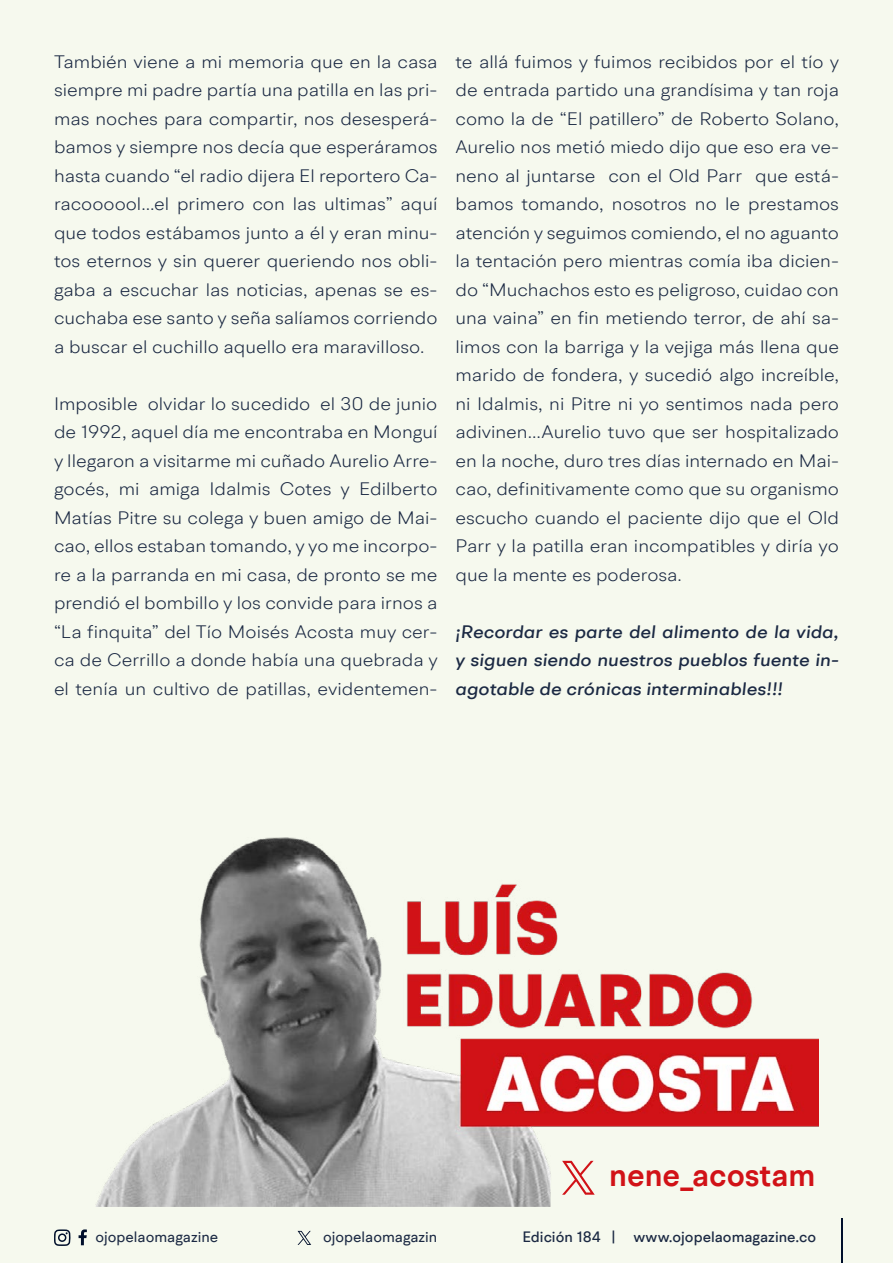
<style>
.page{position:relative;width:893px;height:1263px;background:#f6f9ee}
.page>*{position:absolute;margin:0;border:0;box-sizing:border-box;transform-origin:0 0}
.t1{font:600 31.95px "BR Hendrix";color:#d11217}
.t2{font:300 18px/28.5px "BR Hendrix";color:#1b2943;text-align:justify;scale:1.07 1}
.t3{font:italic 500 18px/28.5px "BR Hendrix";color:#1b2943;text-align:justify;scale:1.07 1}
.t4{font:500 15px "BR Hendrix";color:#1b2943}
.t5{font:15px "BR Hendrix";color:#1b2943}
</style>
<div class="page">
<svg style="left:79px;top:1229px;width:8px;height:16px"></svg>
<svg style="left:54px;top:1229px;width:17px;height:17px"></svg>
<hr style="left:841px;top:1219px;width:1px;height:44px;background:#000f2b">
<svg style="left:298px;top:1231px;width:13px;height:14px"></svg>
<img style="left:96px;top:837px;width:722px;height:369px">
<svg style="left:562px;top:1161px;width:33px;height:34px"></svg>
<p class="t2" style="left:54px;top:47px;width:360px">También viene a mi memoria que en la casa siempre mi padre partía una patilla en las pri&shy;mas noches para compartir, nos desesperá&shy;bamos y siempre nos decía que esperáramos hasta cuando “el radio dijera El reportero Ca&shy;racoooool…el primero con las ultimas” aquí que todos estábamos junto a él y eran minu&shy;tos eternos y sin querer queriendo nos obli&shy;gaba a escuchar las noticias, apenas se es&shy;cuchaba ese santo y seña salíamos corriendo a buscar el cuchillo aquello era maravilloso.</p>
<p class="t2" style="left:54px;top:389px;width:360px">Imposible olvidar lo sucedido el 30 de junio de 1992, aquel día me encontraba en Monguí y llegaron a visitarme mi cuñado Aurelio Arre&shy;gocés, mi amiga Idalmis Cotes y Edilberto Matías Pitre su colega y buen amigo de Mai&shy;cao, ellos estaban tomando, y yo me incorpo&shy;re a la parranda en mi casa, de pronto se me prendió el bombillo y los convide para irnos a “La finquita” del Tío Moisés Acosta muy cer&shy;ca de Cerrillo a donde había una quebrada y el tenía un cultivo de patillas, evidentemen-</p>
<p class="t2" style="left:455px;top:47px;width:360px">te allá fuimos y fuimos recibidos por el tío y de entrada partido una grandísima y tan roja como la de “El patillero” de Roberto Solano, Aurelio nos metió miedo dijo que eso era ve&shy;neno al juntarse con el Old Parr que está&shy;bamos tomando, nosotros no le prestamos atención y seguimos comiendo, el no aguanto la tentación pero mientras comía iba dicien&shy;do “Muchachos esto es peligroso, cuidao con una vaina” en fin metiendo terror, de ahí sa&shy;limos con la barriga y la vejiga más llena que marido de fondera, y sucedió algo increíble, ni Idalmis, ni Pitre ni yo sentimos nada pero adivinen…Aurelio tuvo que ser hospitalizado en la noche, duro tres días internado en Mai&shy;cao, definitivamente como que su organismo escucho cuando el paciente dijo que el Old Parr y la patilla eran incompatibles y diría yo que la mente es poderosa.</p>
<p class="t3" style="left:455px;top:617px;width:360px">¡Recordar es parte del alimento de la vida, y siguen siendo nuestros pueblos fuente in&shy;agotable de crónicas interminables!!!</p>
<h1 class="t1" style="left:609px;top:1154px;width:208px">nene_acostam</h1>
<p class="t5" style="left:96px;top:1227px;width:124px">ojopelaomagazine</p>
<p class="t5" style="left:323px;top:1227px;width:116px">ojopelaomagazin</p>
<p class="t4" style="left:522px;top:1227px;width:295px">Edición 184 | www.ojopelaomagazine.co</p>
</div>
